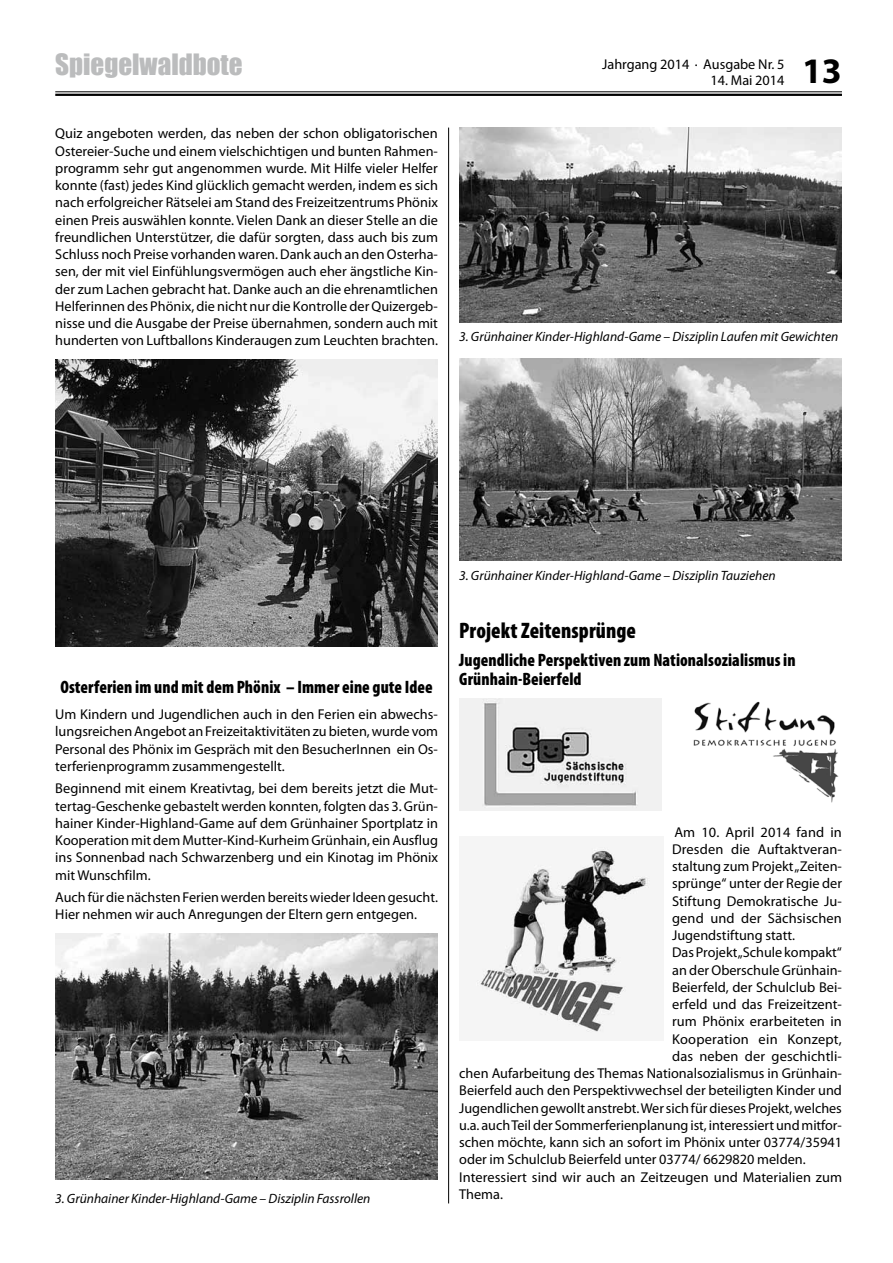
<style>
.page{position:relative;width:893px;height:1263px;background:#fff}
.page>*{position:absolute;margin:0;border:0;box-sizing:border-box;transform-origin:0 0}
.t1{font:700 36px "Myriad Pro";color:#000}
.t2{font:27px "Impact";color:#bbbcbd}
.t3{font:900 condensed 22.5px "Myriad Pro";letter-spacing:.005em;color:#000;scale:.95 1}
.t4{font:900 condensed 18px/19.5px "Myriad Pro";letter-spacing:.005em;color:#000;scale:.95 1}
.t5{font:14.25px/17.2px "Myriad Pro";color:#000;text-align:justify}
.t6{font:italic 13.5px "Myriad Pro";color:#000}
</style>
<div class="page">
<hr style="left:55px;top:91px;width:787px;height:1px;background:#000">
<hr style="left:55px;top:94px;width:787px;height:2px;background:#000">
<hr style="left:448px;top:128px;width:1px;height:1075px;background:#000">
<img style="left:55px;top:360px;width:383px;height:287px">
<img style="left:55px;top:933px;width:383px;height:246px">
<img style="left:459px;top:128px;width:383px;height:194px">
<img style="left:459px;top:359px;width:383px;height:202px">
<img style="left:459px;top:698px;width:202px;height:113px">
<img style="left:476px;top:847px;width:174px;height:186px">
<img style="left:693px;top:701px;width:146px;height:102px">
<h2 class="t2" style="left:55px;top:43px;width:189px">Spiegelwaldbote</h2>
<p class="t5" style="left:55px;top:125px;width:384px">Quiz angeboten werden, das neben der schon obligatorischen Ostereier-Suche und einem vielschichtigen und bunten Rahmen&shy;programm sehr gut angenommen wurde. Mit Hilfe vieler Helfer konnte (fast) jedes Kind glücklich gemacht werden, indem es sich nach erfolgreicher Rätselei am Stand des Freizeitzentrums Phönix einen Preis auswählen konnte. Vielen Dank an dieser Stelle an die freundlichen Unterstützer, die dafür sorgten, dass auch bis zum Schluss noch Preise vorhanden waren. Dank auch an den Osterha&shy;sen, der mit viel Einfühlungsvermögen auch eher ängstliche Kin&shy;der zum Lachen gebracht hat. Danke auch an die ehrenamtlichen Helferinnen des Phönix, die nicht nur die Kontrolle der Quizergeb&shy;nisse und die Ausgabe der Preise übernahmen, sondern auch mit hunderten von Luftballons Kinderaugen zum Leuchten brachten.</p>
<p class="t5" style="left:602px;top:56px;width:184px">Jahrgang 2014 · Ausgabe Nr. 5</p>
<p class="t5" style="left:710px;top:72px;width:76px">14. Mai 2014</p>
<h1 class="t1" style="left:802px;top:51px;width:41px">13</h1>
<p class="t6" style="left:459px;top:329px;width:381px">3. Grünhainer Kinder-Highland-Game – Disziplin Laufen mit Gewichten</p>
<p class="t4" style="left:61px;top:677px;width:393px">Osterferien im und mit dem Phönix – Immer eine gute Idee</p>
<p class="t5" style="left:55px;top:706px;width:384px">Um Kindern und Jugendlichen auch in den Ferien ein abwechs&shy;lungsreichen Angebot an Freizeitaktivitäten zu bieten, wurde vom Personal des Phönix im Gespräch mit den BesucherInnen ein Os&shy;terferienprogramm zusammengestellt.</p>
<p class="t5" style="left:55px;top:780px;width:384px">Beginnend mit einem Kreativtag, bei dem bereits jetzt die Mut&shy;tertag-Geschenke gebastelt werden konnten, folgten das 3. Grün&shy;hainer Kinder-Highland-Game auf dem Grünhainer Sportplatz in Kooperation mit dem Mutter-Kind-Kurheim Grünhain, ein Ausflug ins Sonnenbad nach Schwarzenberg und ein Kinotag im Phönix mit Wunschfilm.</p>
<p class="t5" style="left:55px;top:889px;width:384px">Auch für die nächsten Ferien werden bereits wieder Ideen gesucht.<br>Hier nehmen wir auch Anregungen der Eltern gern entgegen.</p>
<p class="t6" style="left:55px;top:1192px;width:317px">3. Grünhainer Kinder-Highland-Game – Disziplin Fassrollen</p>
<p class="t6" style="left:459px;top:568px;width:318px">3. Grünhainer Kinder-Highland-Game – Disziplin Tauziehen</p>
<h3 class="t3" style="left:459px;top:617px;width:188px">Projekt Zeitensprünge</h3>
<p class="t4" style="left:459px;top:650px;width:356px">Jugendliche Perspektiven zum Nationalsozialismus in<br>Grünhain-Beierfeld</p>
<p class="t5" style="left:674px;top:823px;width:169px">Am 10. April 2014 fand in</p>
<p class="t5" style="left:672px;top:841px;width:171px">Dresden die Auftaktveran-</p>
<p class="t5" style="left:672px;top:858px;width:171px">staltung zum Projekt „Zeiten-</p>
<p class="t5" style="left:672px;top:875px;width:171px">sprünge“ unter der Regie der</p>
<p class="t5" style="left:672px;top:892px;width:171px">Stiftung Demokratische Ju-</p>
<p class="t5" style="left:672px;top:910px;width:171px">gend und der Sächsischen</p>
<p class="t5" style="left:672px;top:927px;width:124px">Jugendstiftung statt.</p>
<p class="t5" style="left:672px;top:944px;width:171px">Das Projekt „Schule kompakt“</p>
<p class="t5" style="left:672px;top:961px;width:171px">an der Oberschule Grünhain-</p>
<p class="t5" style="left:672px;top:979px;width:171px">Beierfeld, der Schulclub Bei-</p>
<p class="t5" style="left:672px;top:996px;width:171px">erfeld und das Freizeitzent-</p>
<p class="t5" style="left:672px;top:1013px;width:171px">rum Phönix erarbeiteten in</p>
<p class="t5" style="left:672px;top:1030px;width:171px">Kooperation ein Konzept,</p>
<p class="t5" style="left:672px;top:1048px;width:171px">das neben der geschichtli-</p>
<p class="t5" style="left:459px;top:1065px;width:384px">chen Aufarbeitung des Themas Nationalsozialismus in Grünhain-</p>
<p class="t5" style="left:459px;top:1082px;width:384px">Beierfeld auch den Perspektivwechsel der beteiligten Kinder und</p>
<p class="t5" style="left:459px;top:1099px;width:384px">Jugendlichen gewollt anstrebt. Wer sich für dieses Projekt, welches</p>
<p class="t5" style="left:459px;top:1117px;width:384px">u.a. auch Teil der Sommerferienplanung ist, interessiert und mitfor-</p>
<p class="t5" style="left:459px;top:1134px;width:384px">schen möchte, kann sich an sofort im Phönix unter 03774/35941</p>
<p class="t5" style="left:459px;top:1151px;width:348px">oder im Schulclub Beierfeld unter 03774/ 6629820 melden.</p>
<p class="t5" style="left:459px;top:1168px;width:384px">Interessiert sind wir auch an Zeitzeugen und Materialien zum</p>
<p class="t5" style="left:459px;top:1186px;width:45px">Thema.</p>
</div>
